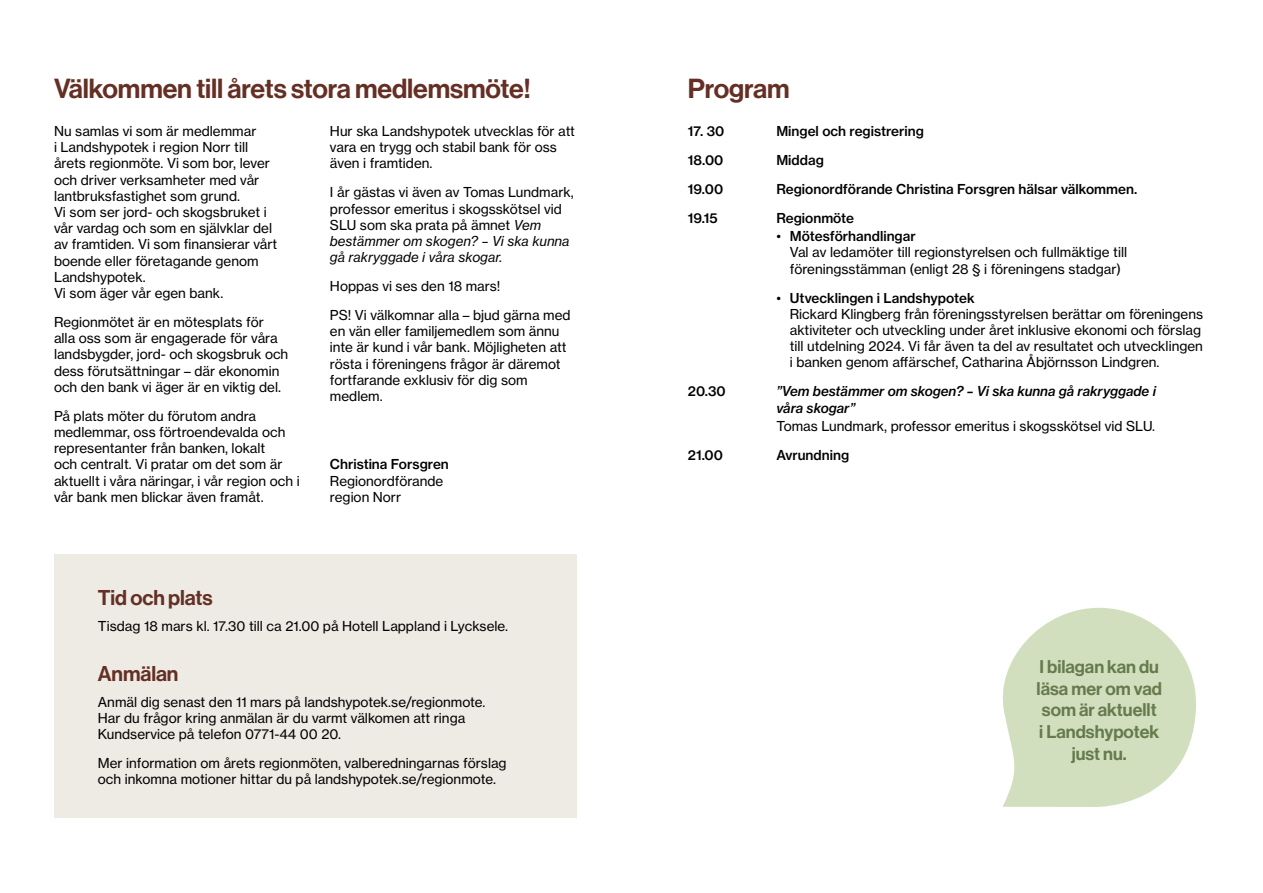
<style>
.page{position:relative;width:1263px;height:893px;background:#fff}
.page>*{position:absolute;margin:0;border:0;box-sizing:border-box;transform-origin:0 0}
.Underrubrik{font:27px "N Haas Grotesk DS Pro 65 Md";letter-spacing:-.005em;color:#642f24}
.Underrubrik_2{font:21px "N Haas Grotesk DS Pro 65 Md";letter-spacing:-.005em;color:#642f24}
.Text_i_splosh_2{font:18px/21.6px "N Haas Grotesk DS Pro 65 Md";color:#667b4d;text-align:center}
.Brödtext{font:13.5px/16.2px "N Haas Grotesk TX Pro 55 Rg";color:#000}
.Brödtext-2{font:13.5px "N Haas Grotesk TX Pro 65 Md";color:#000}
.Brödtext_medium__snedställd_med_lite_avs{font:13.5px/16.2px "N Haas Grotesk TX Std 66 Md It";color:#000}
.Brödtext_indrag{font:13.5px "N Haas Grotesk TX Pro 55 Rg";color:#000}
.Brödtext_utan_avstånd{font:13.5px/16.2px "N Haas Grotesk TX Pro 55 Rg";color:#000}
.Brödtext_litet_avstånd{font:13.5px "N Haas Grotesk TX Pro 65 Md";color:#000}
.Brödtext_medium__snedställd_med_lite_avs-2{font:13.5px "N Haas Grotesk TX Std 65 Md";color:#000}
.s1{font-family:"N Haas Grotesk TX Std 56 It"}
.s2{font-family:"N Haas Grotesk TX Pro 65 Md"}
</style>
<div class="page">
<svg style="left:1002px;top:607px;width:194px;height:200px"></svg>
<div style="left:54px;top:554px;width:522px;height:264px;background:#eeebe4"></div>
<p class="Underrubrik" style="left:54px;top:73px;width:478px">Välkommen till årets stora medlemsmöte!</p>
<p class="Brödtext" style="left:54px;top:123px;width:225px">Nu samlas vi som är medlemmar<br>i Landshypotek i region Norr till årets regionmöte. Vi som bor, lever och driver verksamheter med vår lantbruksfastighet som grund.<br>Vi som ser jord- och skogsbruket i vår vardag och som en självklar del av framtiden. Vi som finansierar vårt boende eller företagande genom<br>Landshypotek.<br>Vi som äger vår egen bank.</p>
<p class="Brödtext" style="left:54px;top:314px;width:236px">Regionmötet är en mötesplats för alla oss som är engagerade för våra landsbygder, jord- och skogsbruk och dess förutsättningar – där ekonomin och den bank vi äger är en viktig del.</p>
<p class="Brödtext" style="left:54px;top:408px;width:247px">På plats möter du förutom andra medlemmar, oss förtroendevalda och representanter från banken, lokalt<br>och centralt. Vi pratar om det som är aktuellt i våra näringar, i vår region och i vår bank men blickar även framåt.</p>
<p class="Brödtext" style="left:330px;top:123px;width:246px">Hur ska Landshypotek utvecklas för att vara en trygg och stabil bank för oss även i framtiden.</p>
<p class="Brödtext" style="left:330px;top:184px;width:245px">I år gästas vi även av Tomas Lundmark, professor emeritus i skogsskötsel vid SLU som ska prata på ämnet <span class="s1">Vem bestämmer om skogen? – Vi ska kunna gå rakryggade i våra skogar.</span></p>
<p class="Brödtext" style="left:330px;top:278px;width:172px">Hoppas vi ses den 18 mars!</p>
<p class="Brödtext" style="left:330px;top:307px;width:242px">PS! Vi välkomnar alla – bjud gärna med en vän eller familjemedlem som ännu inte är kund i vår bank. Möjligheten att rösta i föreningens frågor är däremot fortfarande exklusiv för dig som medlem.</p>
<p class="Brödtext_utan_avstånd" style="left:330px;top:456px;width:120px"><span class="s2">Christina Forsgren<br></span>Regionordförande region Norr</p>
<p class="Underrubrik_2" style="left:98px;top:585px;width:116px">Tid och plats</p>
<p class="Brödtext" style="left:98px;top:617px;width:412px">Tisdag 18 mars kl. 17.30 till ca 21.00 på Hotell Lappland i Lycksele.</p>
<p class="Underrubrik_2" style="left:98px;top:661px;width:82px">Anmälan</p>
<p class="Brödtext" style="left:98px;top:693px;width:389px">Anmäl dig senast den 11 mars på landshypotek.se/regionmote.<br>Har du frågor kring anmälan är du varmt välkomen att ringa<br>Kundservice på telefon 0771-44 00 20.</p>
<p class="Brödtext" style="left:98px;top:755px;width:410px">Mer information om årets regionmöten, valberedningarnas förslag och inkomna motioner hittar du på landshypotek.se/regionmote.</p>
<p class="Underrubrik" style="left:688px;top:73px;width:103px">Program</p>
<p class="Brödtext-2" style="left:688px;top:123px;width:38px">17. 30</p>
<p class="Brödtext-2" style="left:776px;top:123px;width:149px">Mingel och registrering</p>
<p class="Brödtext-2" style="left:688px;top:152px;width:37px">18.00</p>
<p class="Brödtext-2" style="left:776px;top:152px;width:49px">Middag</p>
<p class="Brödtext-2" style="left:688px;top:181px;width:37px">19.00</p>
<p class="Brödtext-2" style="left:776px;top:181px;width:362px">Regionordförande Christina Forsgren hälsar välkommen.</p>
<p class="Brödtext_litet_avstånd" style="left:688px;top:210px;width:31px">19.15</p>
<p class="Brödtext_litet_avstånd" style="left:776px;top:210px;width:79px">Regionmöte</p>
<p class="Brödtext" style="left:790px;top:228px;width:339px;text-indent:-14px">• <span class="s2">Mötesförhandlingar<br></span>Val av ledamöter till regionstyrelsen och fullmäktige till föreningsstämman (enligt 28 § i föreningens stadgar)</p>
<p class="Brödtext" style="left:790px;top:289px;width:415px;text-indent:-14px">• <span class="s2">Utvecklingen i Landshypotek<br></span>Rickard Klingberg från föreningsstyrelsen berättar om föreningens aktiviteter och utveckling under året inklusive ekonomi och förslag till utdelning 2024. Vi får även ta del av resultatet och utvecklingen i banken genom affärschef, Catharina Åbjörnsson Lindgren.</p>
<p class="Brödtext_medium__snedställd_med_lite_avs-2" style="left:688px;top:383px;width:39px">20.30</p>
<p class="Brödtext_medium__snedställd_med_lite_avs" style="left:776px;top:383px;width:381px">”Vem bestämmer om skogen? – Vi ska kunna gå rakryggade i våra skogar”</p>
<p class="Brödtext_indrag" style="left:776px;top:418px;width:380px">Tomas Lundmark, professor emeritus i skogsskötsel vid SLU.</p>
<p class="Brödtext-2" style="left:688px;top:446px;width:37px">21.00</p>
<p class="Brödtext-2" style="left:776px;top:446px;width:74px">Avrundning</p>
<p class="Text_i_splosh_2" style="left:1036px;top:656px;width:127px">I bilagan kan du läsa mer om vad som är aktuellt<br>i Landshypotek just nu.</p>
</div>
